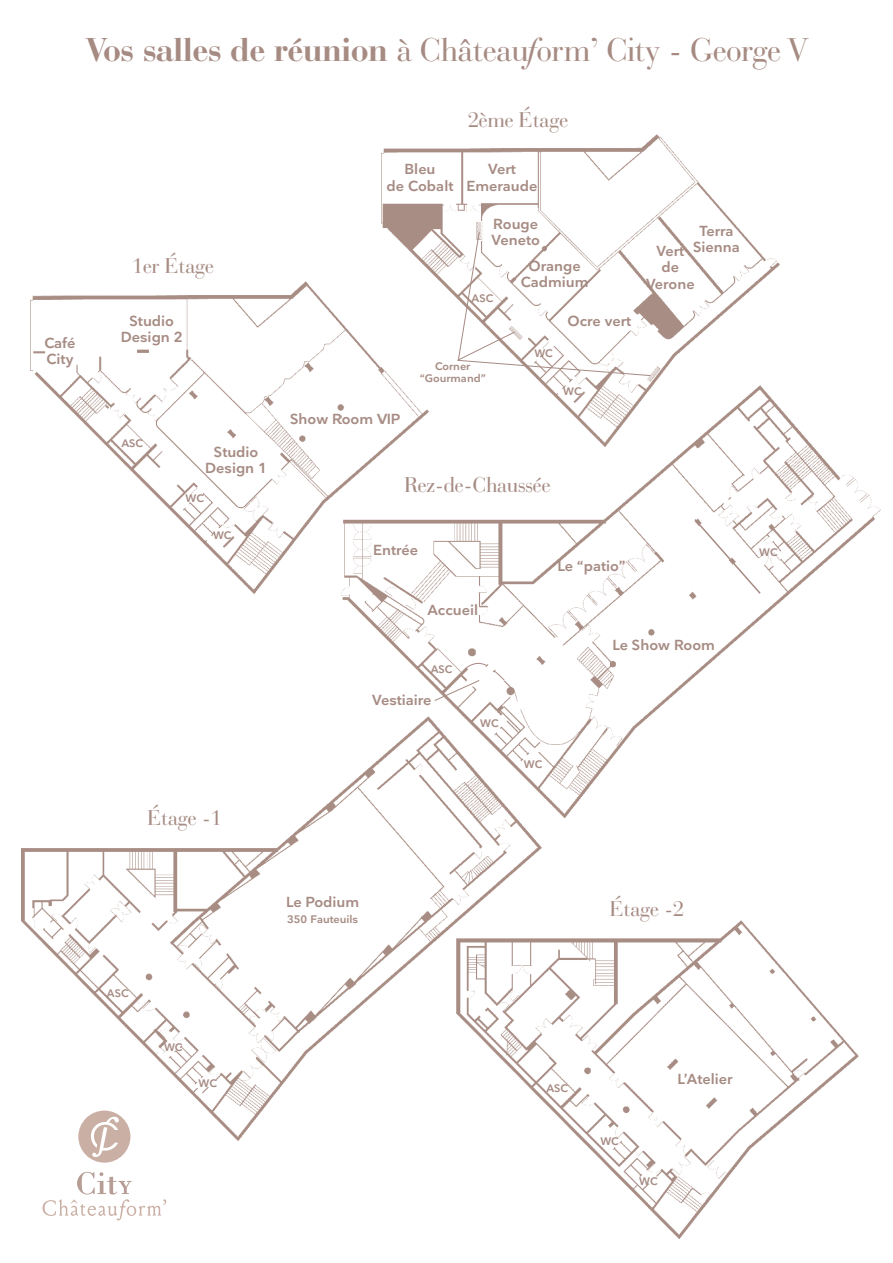
<style>
.page{position:relative;width:893px;height:1263px;background:#fff}
.page>*{position:absolute;margin:0;border:0;box-sizing:border-box;transform-origin:0 0}
.t1{font:34.5px "Bauer Bodoni BT";color:#a68b83}
.t2{font:22.5px "Bauer Bodoni BT";color:#a68b83}
.renseignements_Salle{font:600 14.4px/16.2px "Nationale";color:#a68b83;text-align:center}
.renseignements_Salle-2{font:600 10.8px/12.1px "Nationale";color:#a68b83;text-align:center}
.s1{font-weight:700}
.s2{font-style:italic}
</style>
<div class="page">
<img style="left:542px;top:920px;width:317px;height:319px">
<img style="left:31px;top:281px;width:350px;height:313px">
<img style="left:21px;top:792px;width:521px;height:348px">
<img style="left:341px;top:385px;width:539px;height:432px">
<svg style="left:693px;top:517px;width:69px;height:78px"></svg>
<svg style="left:434px;top:663px;width:71px;height:39px"></svg>
<img style="left:381px;top:135px;width:398px;height:312px">
<img style="left:646px;top:366px;width:15px;height:17px">
<img style="left:477px;top:222px;width:4px;height:9px">
<svg style="left:457px;top:231px;width:194px;height:145px"></svg>
<svg style="left:78px;top:1110px;width:52px;height:53px"></svg>
<svg style="left:43px;top:1172px;width:123px;height:48px"></svg>
<p class="t1" style="left:87px;top:29px;width:721px"><span class="s1">Vos salles de réunion</span> à Château<span class="s2">f</span>orm’ City - George V</p>
<p class="renseignements_Salle" style="left:44px;top:335px;width:33px">Café</p>
<p class="renseignements_Salle" style="left:46px;top:351px;width:28px">City</p>
<p class="t2" style="left:132px;top:252px;width:83px">1er Étage</p>
<p class="renseignements_Salle" style="left:130px;top:313px;width:46px">Studio</p>
<p class="renseignements_Salle" style="left:121px;top:329px;width:63px">Design 2</p>
<p class="renseignements_Salle-2" style="left:121px;top:438px;width:23px">ASC</p>
<p class="renseignements_Salle" style="left:214px;top:444px;width:46px">Studio</p>
<p class="renseignements_Salle" style="left:205px;top:460px;width:63px">Design 1</p>
<p class="renseignements_Salle-2" style="left:186px;top:492px;width:20px">WC</p>
<p class="renseignements_Salle-2" style="left:213px;top:529px;width:20px">WC</p>
<p class="renseignements_Salle" style="left:387px;top:161px;width:68px">Bleu<br>de Cobalt</p>
<h2 class="t2" style="left:468px;top:106px;width:102px">2ème Étage</h2>
<p class="renseignements_Salle" style="left:466px;top:161px;width:73px">Vert<br>Emeraude</p>
<p class="renseignements_Salle" style="left:491px;top:216px;width:50px;text-align:left">Rouge<br>Veneto</p>
<p class="renseignements_Salle-2" style="left:472px;top:292px;width:23px">ASC</p>
<p class="renseignements_Salle" style="left:521px;top:258px;width:69px">Orange<br>Cadmium</p>
<p class="renseignements_Salle-2" style="left:534px;top:348px;width:20px">WC</p>
<p class="renseignements_Salle" style="left:567px;top:313px;width:65px">Ocre vert</p>
<p class="renseignements_Salle" style="left:290px;top:411px;width:112px">Show Room VIP</p>
<p class="renseignements_Salle-2" style="left:420px;top:360px;width:68px">Corner “Gourmand”</p>
<p class="renseignements_Salle-2" style="left:563px;top:386px;width:20px">WC</p>
<p class="renseignements_Salle" style="left:656px;top:223px;width:85px;text-align:left;text-indent:43px">Terra<br>Vert Sienna</p>
<p class="renseignements_Salle" style="left:646px;top:259px;width:50px">de<br>Verone</p>
<p class="t2" style="left:405px;top:470px;width:147px">Rez-de-Chaussée</p>
<p class="renseignements_Salle" style="left:373px;top:542px;width:46px">Entrée</p>
<p class="renseignements_Salle-2" style="left:759px;top:546px;width:20px">WC</p>
<p class="renseignements_Salle" style="left:427px;top:602px;width:52px">Accueil</p>
<p class="renseignements_Salle-2" style="left:431px;top:663px;width:23px">ASC</p>
<p class="renseignements_Salle" style="left:372px;top:692px;width:61px">Vestiaire</p>
<p class="renseignements_Salle-2" style="left:480px;top:717px;width:20px">WC</p>
<p class="renseignements_Salle" style="left:557px;top:558px;width:70px">Le “patio”</p>
<p class="renseignements_Salle" style="left:612px;top:637px;width:104px">Le Show Room</p>
<p class="renseignements_Salle-2" style="left:524px;top:758px;width:20px">WC</p>
<p class="t2" style="left:147px;top:804px;width:76px">Étage -1</p>
<p class="renseignements_Salle" style="left:286px;top:894px;width:75px">Le Podium</p>
<p class="renseignements_Salle-2" style="left:287px;top:913px;width:72px">350 Fauteuils</p>
<p class="t2" style="left:610px;top:895px;width:76px">Étage -2</p>
<p class="renseignements_Salle-2" style="left:107px;top:987px;width:23px">ASC</p>
<p class="renseignements_Salle-2" style="left:164px;top:1041px;width:20px">WC</p>
<p class="renseignements_Salle-2" style="left:198px;top:1077px;width:20px">WC</p>
<p class="renseignements_Salle-2" style="left:546px;top:1082px;width:23px">ASC</p>
<p class="renseignements_Salle" style="left:677px;top:1071px;width:57px">L’Atelier</p>
<p class="renseignements_Salle-2" style="left:600px;top:1135px;width:20px">WC</p>
<p class="renseignements_Salle-2" style="left:639px;top:1175px;width:20px">WC</p>
</div>
